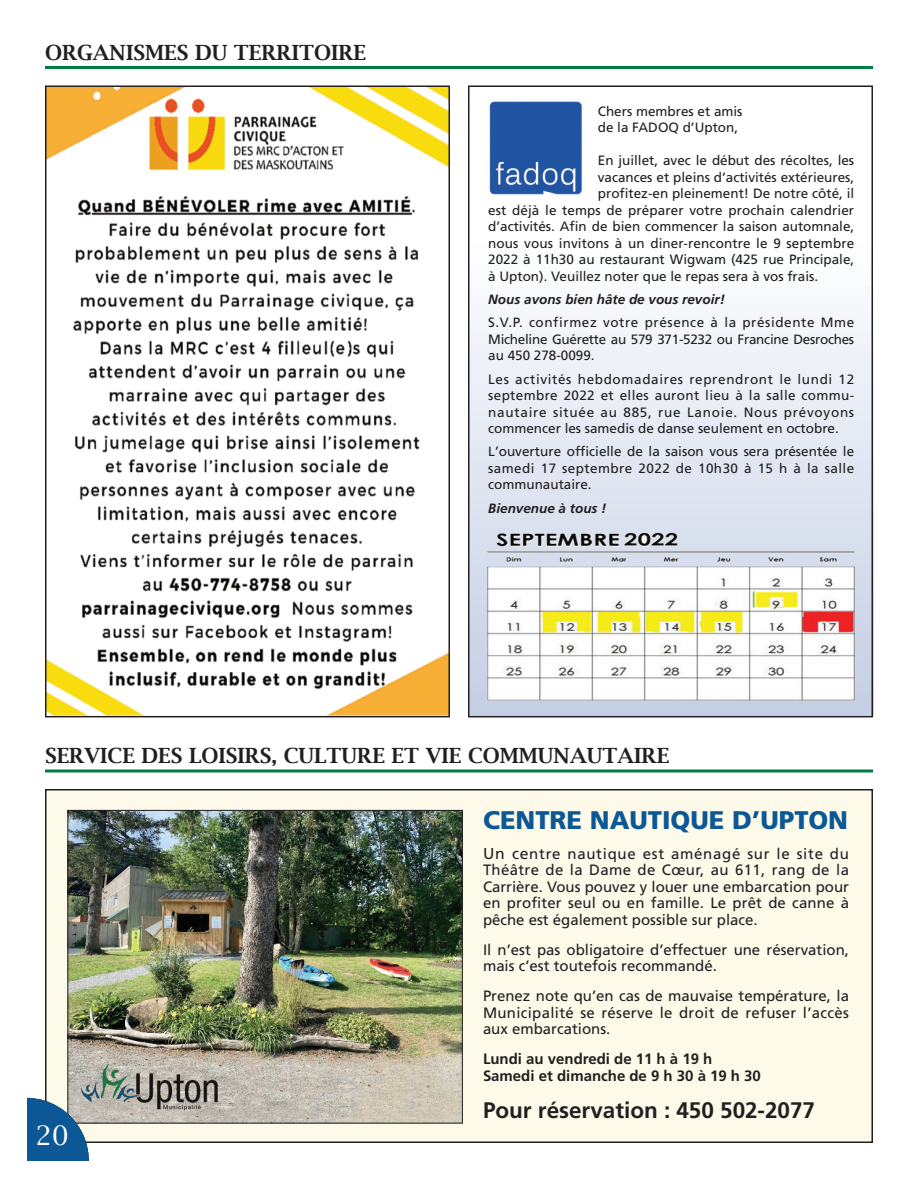
<style>
.page{position:relative;width:918px;height:1188px;background:#fff}
.page>*{position:absolute;margin:0;border:0;box-sizing:border-box;transform-origin:0 0}
.t1{font:27px "Lucida Bright";color:#fff}
.t2{font:900 25.5px "Frutiger";color:#0c5896}
.t3{font:700 22.5px "Frutiger";color:#231f20}
.t4{font:600 21px "Lucida Bright";color:#231f20}
.t5{font:15px/16.5px "Frutiger";color:#231f20;text-align:justify}
.t6{font:700 15px/16.5px "Frutiger";color:#231f20}
.t7{font:13.5px/16.5px "Frutiger";color:#231f20;text-align:justify}
.t8{font:italic 700 13.5px "Frutiger";color:#231f20}
.s1{font-size:15.75px}
</style>
<div class="page">
<div style="left:46px;top:790px;width:826px;height:352px;background:#fefae9"></div>
<div style="left:45px;top:789px;width:828px;height:354px;border:2px solid #231f20"></div>
<img style="left:70px;top:812px;width:391px;height:309px">
<div style="left:68px;top:810px;width:395px;height:313px;border:1px solid #231f20"></div>
<img style="left:471px;top:314px;width:399px;height:400px">
<img style="left:27px;top:1098px;width:62px;height:63px">
<img style="left:48px;top:89px;width:399px;height:625px">
<div style="left:45px;top:86px;width:405px;height:631px;border:2px solid #231f20"></div>
<div style="left:468px;top:86px;width:405px;height:631px;border:2px solid #231f20"></div>
<hr style="left:45px;top:66px;width:828px;height:3px;background:#007d43">
<hr style="left:45px;top:770px;width:828px;height:2px;background:#007d43">
<img style="left:496px;top:532px;width:182px;height:15px">
<img style="left:489px;top:101px;width:94px;height:94px">
<h3 class="t4" style="left:45px;top:39px;width:323px">ORGANISMES DU TERRITOIRE</h3>
<p class="t7" style="left:598px;top:104px;width:146px">Chers membres et amis de la FADOQ d’Upton,</p>
<p class="t7" style="left:598px;top:154px;width:258px">En juillet, avec le début des récoltes, les</p>
<p class="t7" style="left:598px;top:170px;width:258px">vacances et pleins d’activités extérieures,</p>
<p class="t7" style="left:598px;top:187px;width:258px">profitez-en pleinement! De notre côté, il</p>
<p class="t7" style="left:488px;top:203px;width:367px">est déjà le temps de préparer votre prochain calendrier</p>
<p class="t7" style="left:488px;top:220px;width:368px">d’activités. Afin de bien commencer la saison automnale,</p>
<p class="t7" style="left:488px;top:236px;width:368px">nous vous invitons à un diner-rencontre le 9 septembre</p>
<p class="t7" style="left:488px;top:253px;width:368px">2022 à 11h30 au restaurant Wigwam (425 rue Principale,</p>
<p class="t7" style="left:488px;top:269px;width:331px">à Upton). Veuillez noter que le repas sera à vos frais.</p>
<p class="t8" style="left:488px;top:294px;width:238px">Nous avons bien hâte de vous revoir!</p>
<p class="t7" style="left:488px;top:316px;width:368px">S.V.P. confirmez votre présence à la présidente Mme Micheline Guérette au 579 371-5232 ou Francine Desroches au 450 278-0099.</p>
<p class="t7" style="left:488px;top:372px;width:368px">Les activités hebdomadaires reprendront le lundi 12 septembre 2022 et elles auront lieu à la salle commu&shy;nautaire située au 885, rue Lanoie. Nous prévoyons commencer les samedis de danse seulement en octobre.</p>
<p class="t7" style="left:488px;top:445px;width:368px">L’ouverture officielle de la saison vous sera présentée le samedi 17 septembre 2022 de 10h30 à 15 h à la salle communautaire.</p>
<p class="t8" style="left:488px;top:503px;width:120px">Bienvenue à tous !</p>
<h3 class="t4" style="left:45px;top:743px;width:626px">SERVICE DES LOISIRS, CULTURE ET VIE COMMUNAUTAIRE</h3>
<h1 class="t1" style="left:36px;top:1119px;width:34px">20</h1>
<h2 class="t2" style="left:483px;top:810px;width:367px">CENTRE NAUTIQUE D’UPTON</h2>
<p class="t5" style="left:483px;top:846px;width:368px"><span class="s1">Un ce</span>ntre nautique est aménagé sur le site du Théâtre de la Dame de Cœur, au 611, rang de la Carrière. Vous pouvez y louer une embarcation pour en profiter seul ou en famille. Le prêt de canne à pêche est également possible sur place.</p>
<p class="t5" style="left:483px;top:942px;width:368px">Il n’est pas obligatoire d’effectuer une réservation, mais c’est toutefois recommandé.</p>
<p class="t5" style="left:483px;top:989px;width:368px">Prenez note qu’en cas de mauvaise température, la Municipalité se réserve le droit de refuser l’accès aux embarcations.</p>
<p class="t6" style="left:483px;top:1052px;width:279px">Lundi au vendredi de 11 h à 19 h<br>Samedi et dimanche de 9 h 30 à 19 h 30</p>
<h3 class="t3" style="left:483px;top:1101px;width:334px">Pour réservation : 450 502-2077</h3>
</div>
